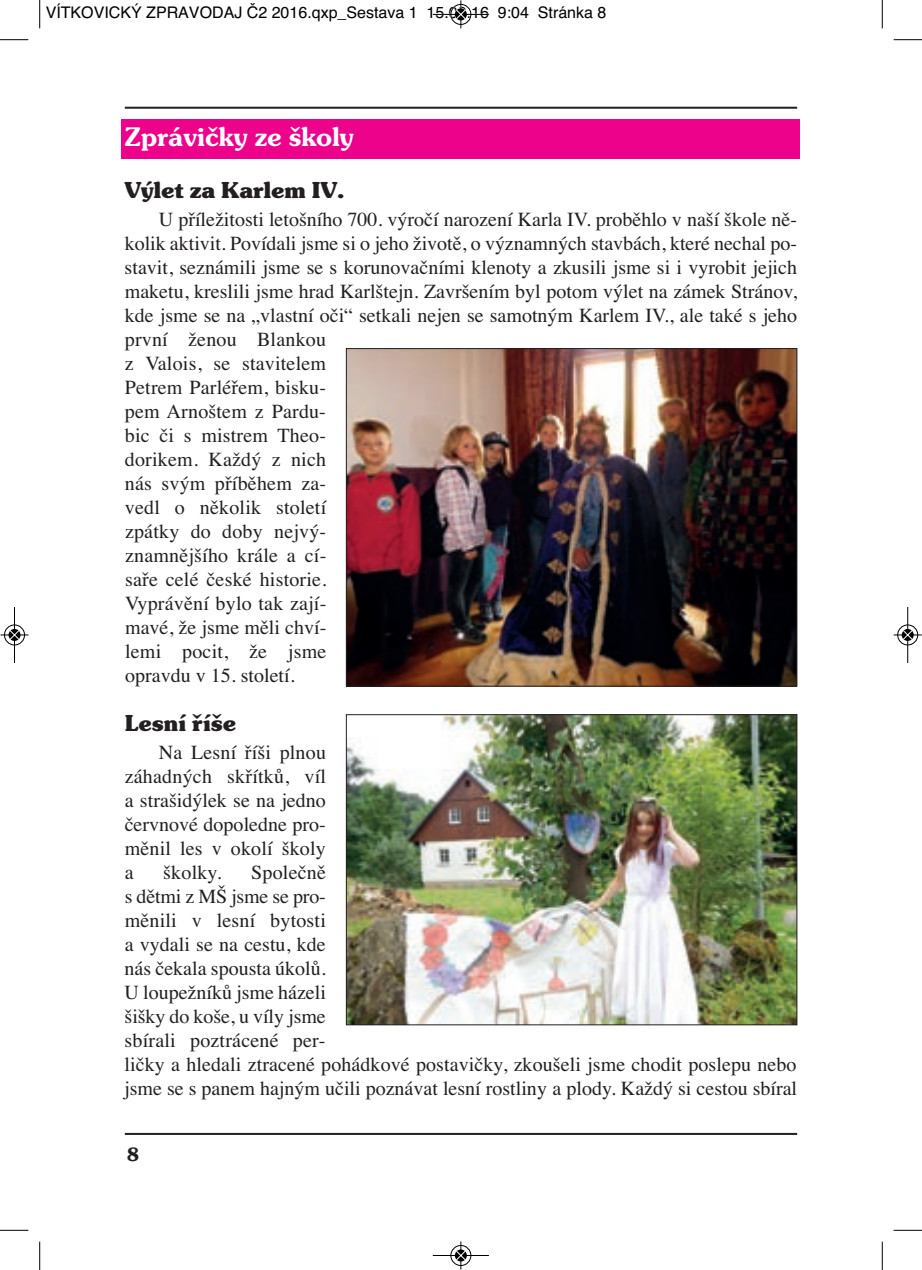
<style>
.page{position:relative;width:922px;height:1270px;background:#fff}
.page>*{position:absolute;margin:0;border:0;box-sizing:border-box;transform-origin:0 0}
.t1{font:600 28px "Souvenir Itc TCE";color:#fff}
.t2{font:700 24px "Souvenir Itc TCE";color:#231f20}
.t3{font:20px/24px "Times";color:#231f20}
.t4{font:600 20px "Souvenir Itc TCE";color:#231f20}
.t5{font:16px "Helvetica";color:#000}
</style>
<div class="page">
<div style="left:122px;top:119px;width:677px;height:40px;background:#ed028c"></div>
<hr style="left:125px;top:107px;width:672px;height:2px;background:#231f20">
<hr style="left:125px;top:1133px;width:672px;height:2px;background:#231f20">
<img style="left:348px;top:350px;width:447px;height:334px">
<div style="left:346px;top:348px;width:451px;height:338px;border:1px solid #231f20"></div>
<img style="left:348px;top:716px;width:447px;height:307px">
<div style="left:346px;top:714px;width:451px;height:311px;border:1px solid #231f20"></div>
<svg style="left:39px;top:0;width:1px;height:28px"></svg>
<svg style="left:0;top:39px;width:28px;height:1px"></svg>
<svg style="left:881px;top:0;width:1px;height:28px"></svg>
<svg style="left:893px;top:39px;width:28px;height:1px"></svg>
<svg style="left:39px;top:1242px;width:1px;height:28px"></svg>
<svg style="left:0;top:1230px;width:28px;height:1px"></svg>
<svg style="left:881px;top:1242px;width:1px;height:28px"></svg>
<svg style="left:893px;top:1230px;width:28px;height:1px"></svg>
<hr style="left:432px;top:14px;width:56px;height:1px;background:#000">
<div style="left:450px;top:4px;width:21px;height:21px;border:1px solid #000;border-radius:50%"></div>
<svg style="left:455px;top:0;width:11px;height:28px"></svg>
<hr style="left:432px;top:1255px;width:56px;height:1px;background:#000">
<div style="left:450px;top:1245px;width:21px;height:21px;border:1px solid #000;border-radius:50%"></div>
<svg style="left:455px;top:1241px;width:11px;height:28px"></svg>
<div style="left:4px;top:624px;width:21px;height:22px;border:1px solid #fff;border-radius:50%"></div>
<hr style="left:14px;top:607px;width:1px;height:56px;background:#000">
<div style="left:4px;top:625px;width:21px;height:20px;border:1px solid #000;border-radius:50%"></div>
<svg style="left:0;top:630px;width:28px;height:10px"></svg>
<div style="left:896px;top:624px;width:22px;height:22px;border:1px solid #fff;border-radius:50%"></div>
<hr style="left:907px;top:607px;width:1px;height:56px;background:#000">
<div style="left:897px;top:625px;width:20px;height:20px;border:1px solid #000;border-radius:50%"></div>
<svg style="left:893px;top:630px;width:28px;height:10px"></svg>
<p class="t5" style="left:46px;top:3px;width:562px">VÍTKOVICKÝ ZPRAVODAJ Č2 2016.qxp_Sestava 1 15.09.16 9:04 Stránka 8</p>
<h1 class="t1" style="left:125px;top:120px;width:230px">Zprávičky ze školy</h1>
<p class="t2" style="left:125px;top:176px;width:221px">Výlet za Karlem IV.</p>
<p class="t3" style="left:125px;top:207px;width:674px;text-indent:34px">U příležitosti letošního 700. výročí narození Karla IV. proběhlo v naší škole ně&shy;kolik aktivit. Povídali jsme si o jeho životě, o významných stavbách, které nechal po&shy;stavit, seznámili jsme se s korunovačními klenoty a zkusili jsme si i vyrobit jejich maketu, kreslili jsme hrad Karlštejn. Završením byl potom výlet na zámek Stránov, kde jsme se na „vlastní oči“ setkali nejen se samotným Karlem IV., ale také s jeho první ženou Blankou<br>z Valois, se stavitelem<br>Petrem Parléřem, bisku-<br>pem Arnoštem z Pardu-<br>bic či s mistrem Theo-<br>dorikem. Každý z nich<br>nás svým příběhem za-<br>vedl o několik století<br>zpátky do doby nejvý-<br>znamnějšího krále a cí-<br>saře celé české historie.<br>Vyprávění bylo tak zají-<br>mavé, že jsme měli chví-<br>lemi pocit, že jsme<br>opravdu v 15. století.</p>
<p class="t2" style="left:125px;top:709px;width:113px">Lesní říše</p>
<p class="t3" style="left:125px;top:740px;width:203px;text-align:justify;text-indent:34px">Na Lesní říši plnou záhadných skřítků, víl a strašidýlek se na jedno červnové dopoledne pro&shy;měnil les v okolí školy a</p>
<p class="t3" style="left:124px;top:860px;width:674px;text-indent:127px">Společně<br>s dětmi z MŠ jsme se pro-<br>měnili v lesní bytosti<br>a vydali se na cestu, kde<br>nás čekala spousta úkolů.<br>U loupežníků jsme házeli<br>šišky do koše, u víly jsme<br>sbírali poztrácené per-<br>ličky a hledali ztracené pohádkové postavičky, zkoušeli jsme chodit poslepu nebo jsme se s panem hajným učili poznávat lesní rostliny a plody. Každý si cestou sbíral</p>
<p class="t3" style="left:163px;top:860px;width:60px">školky.</p>
<p class="t4" style="left:127px;top:1142px;width:14px">8</p>
</div>
